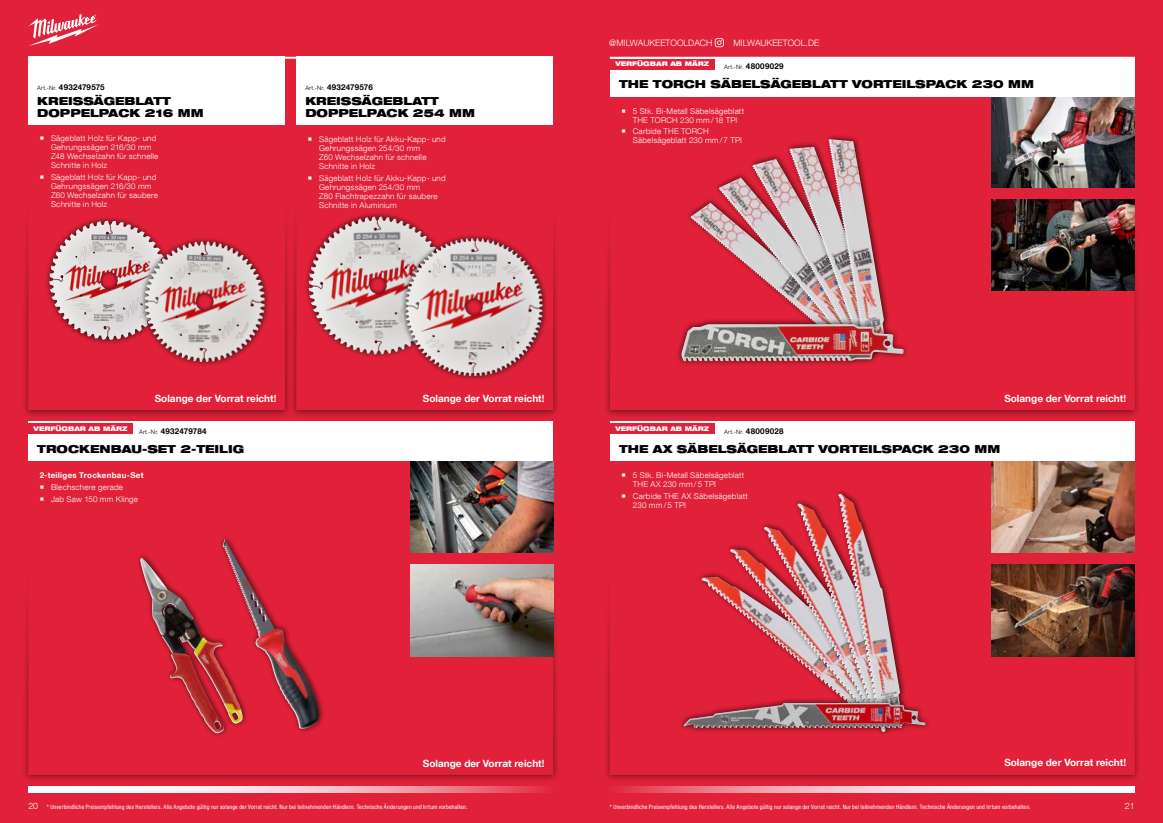
<style>
.page{position:relative;width:1163px;height:823px;background:#fff}
.page>*{position:absolute;margin:0;border:0;box-sizing:border-box;transform-origin:0 0}
.t1{font:900 expanded 11px/12px "Helvetica Neue LT Com";color:#000}
.t2{font:700 10px "Helvetica Neue LT Com";color:#fff}
.t3{font:300 8.8px "Helvetica Neue LT Com";color:#fff}
.t4{font:300 8px/9px "Helvetica Neue LT Com";letter-spacing:.025em;color:#fff}
.t5{font:700 8px "Helvetica Neue LT Com";letter-spacing:.025em;color:#000}
.t6{font:700 8px "Helvetica Neue LT Com";letter-spacing:.03em;color:#fff}
.t7{font:900 expanded 6.3px "Helvetica Neue LTW1 G";color:#fff}
.t8{font:condensed 6px "Helvetica Neue LT Com";letter-spacing:.015em;color:#fff}
.t9{font:300 6px "Helvetica Neue LT Com";letter-spacing:.03em;color:#000}
.s1{font-weight:300;font-size:6px}
.s2{font-weight:700;font-size:8px}
</style>
<div class="page">
<div style="left:0;top:0;width:1162px;height:822px;background:#e12139"></div>
<svg style="left:714px;top:38px;width:9px;height:9px"></svg>
<svg style="left:29px;top:14px;width:70px;height:32px"></svg>
<svg style="left:619px;top:786px;width:515px;height:5px;background:#f6c0c7"></svg>
<svg style="left:28px;top:786px;width:517px;height:5px;background:#f6c1c7"></svg>
<div style="left:603px;top:55px;width:538px;height:362px;background:#000;opacity:.5"></div>
<div style="left:610px;top:57px;width:524px;height:353px;background:#e12139"></div>
<svg style="left:688px;top:135px;width:201px;height:183px"></svg>
<img style="left:828px;top:140px;width:10px;height:56px">
<div style="left:675px;top:318px;width:234px;height:49px;background:#000;opacity:.75"></div>
<img style="left:681px;top:324px;width:150px;height:37px">
<div style="left:603px;top:420px;width:537px;height:362px;background:#000;opacity:.5"></div>
<div style="left:609px;top:421px;width:525px;height:353px;background:#e12139"></div>
<img style="left:700px;top:490px;width:205px;height:244px">
<img style="left:837px;top:493px;width:16px;height:77px">
<div style="left:678px;top:696px;width:253px;height:37px;background:#000;opacity:.75"></div>
<img style="left:683px;top:702px;width:205px;height:25px">
<div style="left:21px;top:55px;width:270px;height:362px;background:#000;opacity:.5"></div>
<div style="left:28px;top:57px;width:257px;height:353px;background:#e12139"></div>
<div style="left:28px;top:57px;width:257px;height:68px;background:#fff"></div>
<div style="left:44px;top:215px;width:129px;height:130px;background:#000;opacity:.75"></div>
<img style="left:50px;top:220px;width:58px;height:53px">
<div style="left:140px;top:236px;width:130px;height:131px;background:#000;opacity:.75"></div>
<img style="left:157px;top:241px;width:51px;height:24px">
<div style="left:289px;top:55px;width:270px;height:362px;background:#000;opacity:.5"></div>
<div style="left:296px;top:57px;width:257px;height:353px;background:#e12139"></div>
<div style="left:296px;top:57px;width:257px;height:68px;background:#fff"></div>
<svg style="left:306px;top:213px;width:121px;height:144px"></svg>
<img style="left:324px;top:215px;width:52px;height:28px">
<div style="left:401px;top:233px;width:146px;height:148px;background:#000;opacity:.75"></div>
<img style="left:445px;top:238px;width:39px;height:14px">
<div style="left:21px;top:420px;width:538px;height:362px;background:#000;opacity:.5"></div>
<div style="left:28px;top:421px;width:525px;height:353px;background:#e12139"></div>
<div style="left:28px;top:421px;width:525px;height:40px;background:#fff"></div>
<div style="left:28px;top:423px;width:105px;height:11px;background:#e12139"></div>
<img style="left:410px;top:461px;width:143px;height:91px">
<img style="left:410px;top:564px;width:143px;height:92px">
<svg style="left:138px;top:537px;width:186px;height:199px"></svg>
<img style="left:223px;top:544px;width:96px;height:184px">
<img style="left:991px;top:461px;width:143px;height:91px">
<img style="left:991px;top:564px;width:143px;height:92px">
<div style="left:609px;top:421px;width:525px;height:40px;background:#fff"></div>
<div style="left:609px;top:423px;width:105px;height:11px;background:#e12139"></div>
<img style="left:991px;top:97px;width:143px;height:90px">
<img style="left:991px;top:199px;width:143px;height:92px">
<div style="left:610px;top:57px;width:524px;height:40px;background:#fff"></div>
<div style="left:609px;top:59px;width:105px;height:10px;background:#e12139"></div>
<p class="t5" style="left:37px;top:82px;width:69px"><span class="s1">Art.-Nr.</span> 4932479575</p>
<h1 class="t1" style="left:37px;top:94px;width:168px">KREISSÄGEBLATT<br>DOPPELPACK 216 MM</h1>
<p class="t4" style="left:51px;top:134px;width:109px;text-indent:-11px">○ Sägeblatt Holz für Kapp- und<br>Gehrungssägen 216/30 mm<br>Z48 Wechselzahn für schnelle<br>Schnitte in Holz</p>
<p class="t4" style="left:51px;top:172px;width:108px;text-indent:-11px">○ Sägeblatt Holz für Kapp- und<br>Gehrungssägen 216/30 mm<br>Z60 Wechselzahn für saubere<br>Schnitte in Holz</p>
<p class="t5" style="left:305px;top:82px;width:69px"><span class="s1">Art.-Nr.</span> 4932479576</p>
<h1 class="t1" style="left:305px;top:94px;width:171px">KREISSÄGEBLATT<br>DOPPELPACK 254 MM</h1>
<p class="t4" style="left:319px;top:134px;width:128px;text-indent:-11px">○ Sägeblatt Holz für Akku-Kapp- und<br>Gehrungssägen 254/30 mm<br>Z60 Wechselzahn für schnelle<br>Schnitte in Holz</p>
<p class="t4" style="left:319px;top:173px;width:128px;text-indent:-11px">○ Sägeblatt Holz für Akku-Kapp- und<br>Gehrungssägen 254/30 mm<br>Z80 Flachtrapezzahn für saubere<br>Schnitte in Aluminium</p>
<p class="t3" style="left:609px;top:37px;width:104px">@MILWAUKEETOOLDACH</p>
<p class="t3" style="left:733px;top:37px;width:87px">MILWAUKEETOOL.DE</p>
<p class="t7" style="left:615px;top:60px;width:95px">VERFÜGBAR AB MÄRZ</p>
<p class="t9" style="left:724px;top:63px;width:61px">Art.-Nr. <span class="s2">48009029</span></p>
<h1 class="t1" style="left:619px;top:78px;width:416px">THE TORCH SÄBELSÄGEBLATT VORTEILSPACK 230 MM</h1>
<p class="t4" style="left:621px;top:106px;width:124px;text-align:center">○ 5 Stk. Bi-Metall Säbelsägeblatt<br>THE TORCH 230 mm / 18 TPI</p>
<p class="t4" style="left:632px;top:127px;width:111px;text-indent:-11px">○ Carbide THE TORCH<br>Säbelsägeblatt 230 mm / 7 TPI</p>
<p class="t2" style="left:155px;top:391px;width:123px">Solange der Vorrat reicht!</p>
<p class="t2" style="left:423px;top:391px;width:123px">Solange der Vorrat reicht!</p>
<p class="t2" style="left:1004px;top:391px;width:123px">Solange der Vorrat reicht!</p>
<p class="t7" style="left:34px;top:424px;width:95px">VERFÜGBAR AB MÄRZ</p>
<p class="t5" style="left:139px;top:426px;width:69px"><span class="s1">Art.-Nr.</span> 4932479784</p>
<h1 class="t1" style="left:37px;top:442px;width:208px">TROCKENBAU-SET 2-TEILIG</h1>
<p class="t7" style="left:615px;top:424px;width:95px">VERFÜGBAR AB MÄRZ</p>
<p class="t9" style="left:724px;top:427px;width:61px">Art.-Nr. <span class="s2">48009028</span></p>
<h1 class="t1" style="left:619px;top:442px;width:382px">THE AX SÄBELSÄGEBLATT VORTEILSPACK 230 MM</h1>
<p class="t6" style="left:40px;top:470px;width:105px">2-teiliges Trockenbau-Set</p>
<p class="t4" style="left:40px;top:482px;width:85px">○ Blechschere gerade</p>
<p class="t4" style="left:40px;top:494px;width:100px">○ Jab Saw 150 mm Klinge</p>
<p class="t4" style="left:633px;top:470px;width:113px;text-indent:-11px">○ 5 Stk. Bi-Metall Säbelsägeblatt<br>THE AX 230 mm / 5 TPI</p>
<p class="t4" style="left:633px;top:491px;width:116px;text-indent:-11px">○ Carbide THE AX Säbelsägeblatt<br>230 mm / 5 TPI</p>
<p class="t2" style="left:423px;top:756px;width:123px">Solange der Vorrat reicht!</p>
<p class="t2" style="left:1004px;top:756px;width:123px">Solange der Vorrat reicht!</p>
<p class="t3" style="left:28px;top:799px;width:11px">20</p>
<p class="t3" style="left:1124px;top:799px;width:11px">21</p>
<p class="t8" style="left:47px;top:802px;width:422px">* Unverbindliche Preisempfehlung des Herstellers. Alle Angebote gültig nur solange der Vorrat reicht. Nur bei teilnehmenden Händlern. Technische Änderungen und Irrtum vorbehalten.</p>
<p class="t8" style="left:609px;top:802px;width:422px">* Unverbindliche Preisempfehlung des Herstellers. Alle Angebote gültig nur solange der Vorrat reicht. Nur bei teilnehmenden Händlern. Technische Änderungen und Irrtum vorbehalten.</p>
</div>
